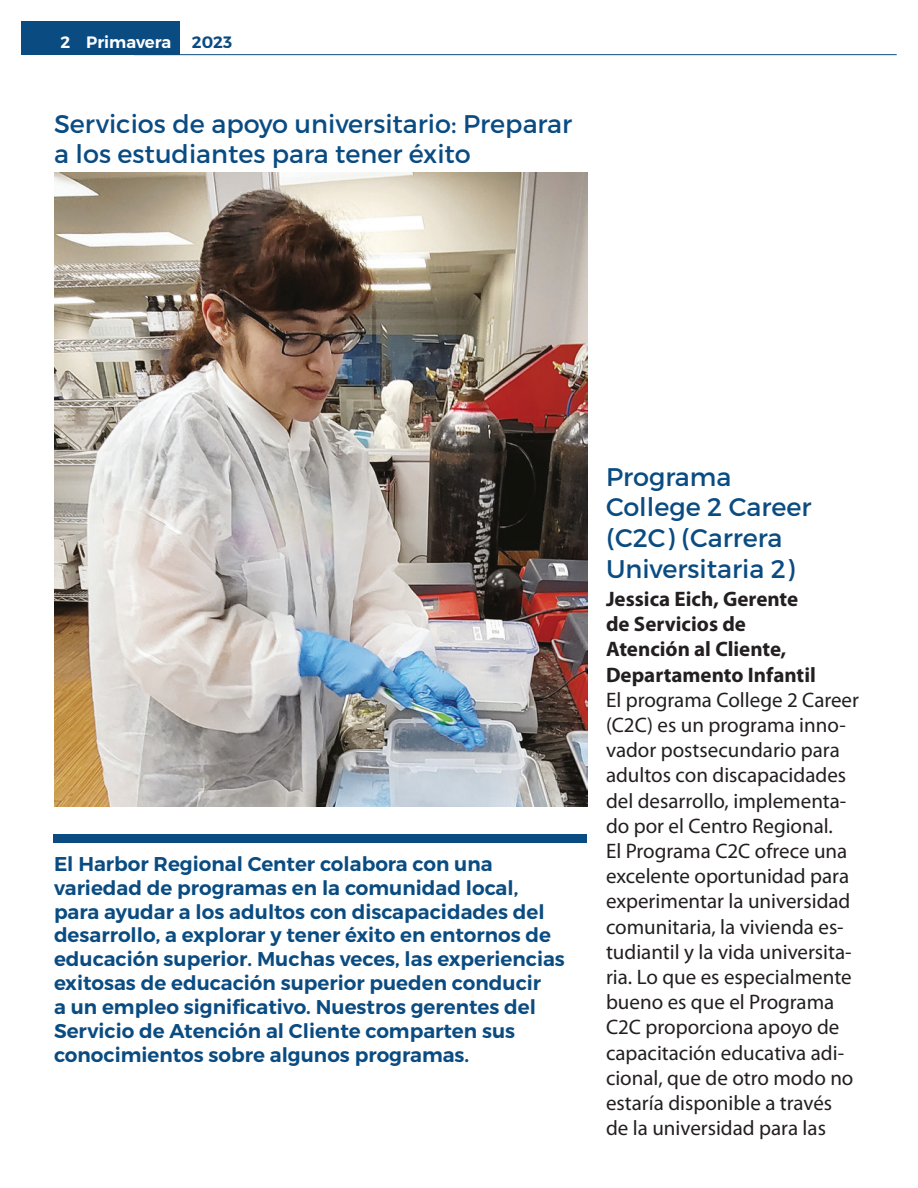
<style>
.page{position:relative;width:918px;height:1188px;background:#fff}
.page>*{position:absolute;margin:0;border:0;box-sizing:border-box;transform-origin:0 0}
.t1{font:25.5px/30.6px "Montserrat";color:#0a4c82}
.t2{font:21px/25.2px "Myriad Pro";color:#231f20}
.t3{font:700 21px/25.2px "Myriad Pro";color:#231f20}
.t4{font:600 19.95px/24px "Montserrat";color:#0a4c82}
.t5{font:600 16.5px "Montserrat";color:#fff}
.t6{font:600 16.5px "Montserrat";color:#0a4c82}
</style>
<div class="page">
<hr style="left:134px;top:54px;width:763px;height:1px;background:#0a4c82">
<div style="left:21px;top:21px;width:159px;height:34px;background:#0a4c82"></div>
<div style="left:53px;top:834px;width:533px;height:9px;background:#0a4c82"></div>
<img style="left:54px;top:173px;width:534px;height:634px">
<p class="t5" style="left:60px;top:32px;width:112px">2 Primavera</p>
<p class="t6" style="left:192px;top:32px;width:42px">2023</p>
<p class="t1" style="left:54px;top:108px;width:520px">Servicios de apoyo universitario: Preparar a los estudiantes para tener éxito</p>
<p class="t4" style="left:54px;top:852px;width:512px">El Harbor Regional Center colabora con una variedad de programas en la comunidad local, para ayudar a los adultos con discapacidades del desarrollo, a explorar y tener éxito en entornos de educación superior. Muchas veces, las experiencias exitosas de educación superior pueden conducir<br>a un empleo significativo. Nuestros gerentes del Servicio de Atención al Cliente comparten sus conocimientos sobre algunos programas.</p>
<p class="t1" style="left:606px;top:461px;width:207px">Programa<br>College 2 Career (C2C) (Carrera<br>Universitaria 2)</p>
<p class="t3" style="left:606px;top:586px;width:211px">Jessica Eich, Gerente de Servicios de<br>Atención al Cliente,<br>Departamento Infantil</p>
<p class="t2" style="left:606px;top:687px;width:255px">El programa College 2 Career (C2C) es un programa inno&shy;vador postsecundario para adultos con discapacidades del desarrollo, implementa&shy;do por el Centro Regional.<br>El Programa C2C ofrece una excelente oportunidad para experimentar la universidad comunitaria, la vivienda es&shy;tudiantil y la vida universita&shy;ria. Lo que es especialmente bueno es que el Programa<br>C2C proporciona apoyo de capacitación educativa adi&shy;cional, que de otro modo no estaría disponible a través de la universidad para las</p>
</div>
